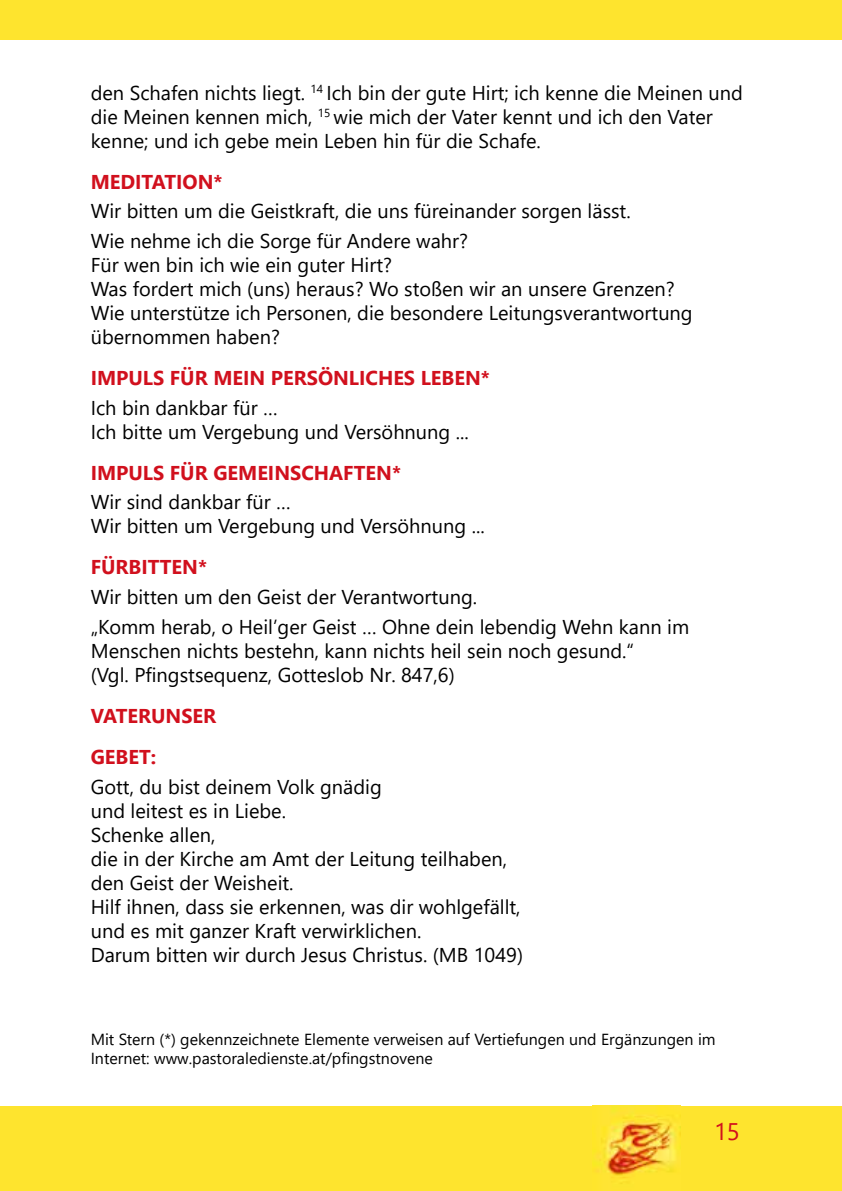
<style>
.page{position:relative;width:842px;height:1191px;background:#fff}
.page>*{position:absolute;margin:0;border:0;box-sizing:border-box;transform-origin:0 0}
.t1{font:24px "Segoe UI";color:#d1101d}
.t2{font:20px/24px "Segoe UI";color:#000}
.t3{font:700 20px/41px "Segoe UI";color:#d1101d}
.t4{font:16px/19.2px "Segoe UI";color:#000}
</style>
<div class="page">
<div style="left:0;top:1106px;width:842px;height:85px;background:#fee42e"></div>
<img style="left:593px;top:1115px;width:87px;height:63px">
<div style="left:0;top:0;width:842px;height:40px;background:#fee42e"></div>
<p class="t2" style="left:91px;top:79px;width:654px">den Schafen nichts liegt. <sup>14</sup> Ich bin der gute Hirt; ich kenne die Meinen und die Meinen kennen mich, <sup>15</sup> wie mich der Vater kennt und ich den Vater kenne; und ich gebe mein Leben hin für die Schafe.</p>
<p class="t3" style="left:91px;top:159px;width:133px">MEDITATION*</p>
<p class="t2" style="left:91px;top:195px;width:541px;line-height:29.6px">Wir bitten um die Geistkraft, die uns füreinander sorgen lässt.<br>Wie nehme ich die Sorge für Andere wahr?</p>
<p class="t2" style="left:91px;top:251px;width:603px">Für wen bin ich wie ein guter Hirt?<br>Was fordert mich (uns) heraus? Wo stoßen wir an unsere Grenzen?<br>Wie unterstütze ich Personen, die besondere Leitungsverantwortung übernommen haben?</p>
<p class="t3" style="left:91px;top:356px;width:401px">IMPULS FÜR MEIN PERSÖNLICHES LEBEN*</p>
<p class="t2" style="left:91px;top:394px;width:380px">Ich bin dankbar für …<br>Ich bitte um Vergebung und Versöhnung ...</p>
<p class="t3" style="left:91px;top:450px;width:312px">IMPULS FÜR GEMEINSCHAFTEN*</p>
<p class="t2" style="left:91px;top:488px;width:396px">Wir sind dankbar für …<br>Wir bitten um Vergebung und Versöhnung ...</p>
<p class="t3" style="left:91px;top:545px;width:118px">FÜRBITTEN*</p>
<p class="t2" style="left:91px;top:580px;width:600px;line-height:29.6px">Wir bitten um den Geist der Verantwortung.<br>„Komm herab, o Heil’ger Geist … Ohne dein lebendig Wehn kann im</p>
<p class="t2" style="left:91px;top:637px;width:545px">Menschen nichts bestehn, kann nichts heil sein noch gesund.“ (Vgl. Pfingstsequenz, Gotteslob Nr. 847,6)</p>
<p class="t3" style="left:91px;top:693px;width:127px">VATERUNSER<br>GEBET:</p>
<p class="t2" style="left:91px;top:772px;width:434px">Gott, du bist deinem Volk gnädig<br>und leitest es in Liebe.<br>Schenke allen,<br>die in der Kirche am Amt der Leitung teilhaben, den Geist der Weisheit.<br>Hilf ihnen, dass sie erkennen, was dir wohlgefällt, und es mit ganzer Kraft verwirklichen.<br>Darum bitten wir durch Jesus Christus. (MB 1049)</p>
<p class="t4" style="left:91px;top:1028px;width:626px">Mit Stern (*) gekennzeichnete Elemente verweisen auf Vertiefungen und Ergänzungen im<br>Internet: www.pastoraledienste.at/pfingstnovene</p>
<p class="t1" style="left:714px;top:1109px;width:27px">15</p>
</div>
